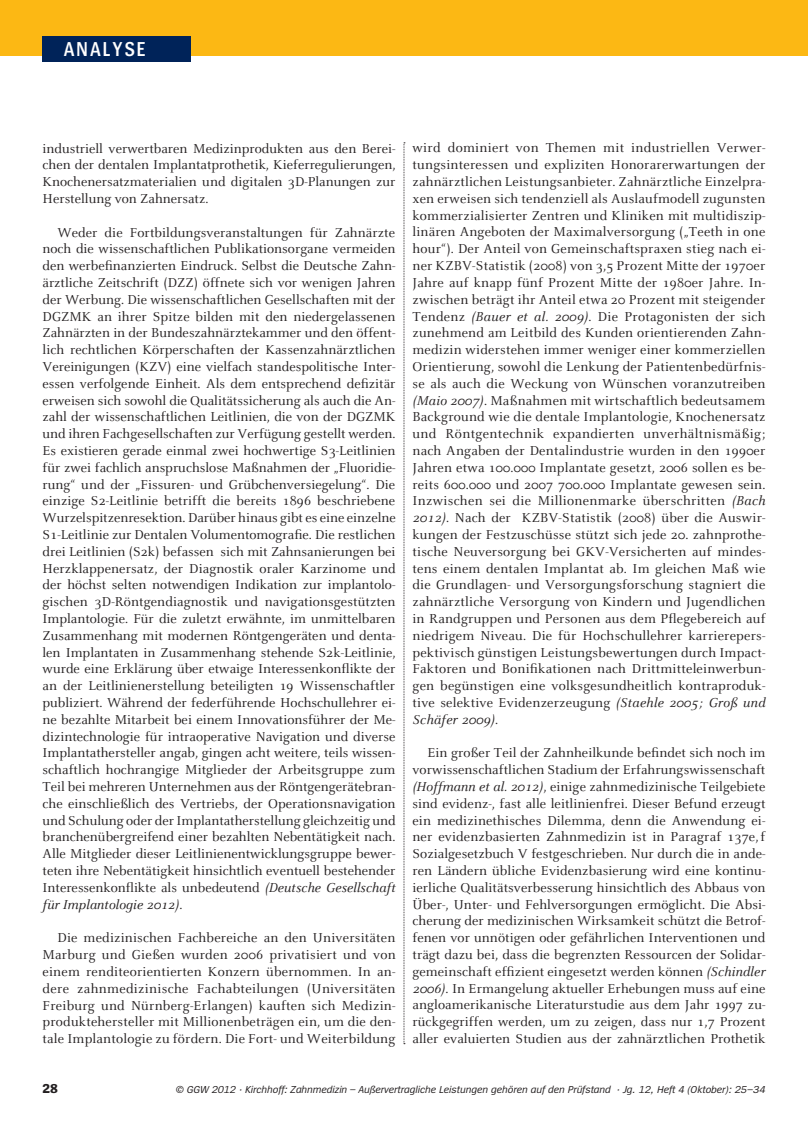
<style>
.page{position:relative;width:808px;height:1127px;background:#fff}
.page>*{position:absolute;margin:0;border:0;box-sizing:border-box;transform-origin:0 0}
.t1{font:600 21px "Spiegel Cd";color:#fff}
.t2{font:14.25px/16.8px "Celeste";letter-spacing:.005em;color:#231f20;text-align:justify}
.t3{font:700 13.5px "Spiegel";color:#231f20}
.t4{font:italic 10.5px "Spiegel";color:#231f20}
.s1{font-style:italic}
</style>
<div class="page">
<div style="left:0;top:0;width:808px;height:55px;background:#fcb814"></div>
<div style="left:43px;top:36px;width:148px;height:26px;background:#002359"></div>
<svg style="left:404px;top:142px;width:1px;height:902px"></svg>
<h1 class="t1" style="left:64px;top:38px;width:83px">ANALYSE</h1>
<p class="t2" style="left:43px;top:140px;width:354px">industriell verwertbaren Medizinprodukten aus den Berei&shy;chen der dentalen Implantatprothetik, Kieferregulierungen, Knochenersatzmaterialien und digitalen 3D-Planungen zur Herstellung von Zahnersatz.</p>
<p class="t2" style="left:43px;top:224px;width:355px;text-indent:15px">Weder die Fortbildungsveranstaltungen für Zahnärzte noch die wissenschaftlichen Publikationsorgane vermeiden den werbefinanzierten Eindruck. Selbst die Deutsche Zahn&shy;ärztliche Zeitschrift (DZZ) öffnete sich vor wenigen Jahren der Werbung. Die wissenschaftlichen Gesellschaften mit der DGZMK an ihrer Spitze bilden mit den niedergelassenen Zahnärzten in der Bundeszahnärztekammer und den öffent&shy;lich rechtlichen Körperschaften der Kassenzahnärztlichen Vereinigungen (KZV) eine vielfach standespolitische Inter&shy;essen verfolgende Einheit. Als dem entsprechend defizitär erweisen sich sowohl die Qualitätssicherung als auch die An&shy;zahl der wissenschaftlichen Leitlinien, die von der DGZMK und ihren Fachgesellschaften zur Verfügung gestellt werden.<br>Es existieren gerade einmal zwei hochwertige S3-Leitlinien für zwei fachlich anspruchslose Maßnahmen der „Fluoridie&shy;rung“ und der „Fissuren- und Grübchenversiegelung“. Die einzige S2-Leitlinie betrifft die bereits 1896 beschriebene Wurzelspitzenresektion. Darüber hinaus gibt es eine einzelne S1-Leitlinie zur Dentalen Volumentomografie. Die restlichen drei Leitlinien (S2k) befassen sich mit Zahnsanierungen bei Herzklappenersatz, der Diagnostik oraler Karzinome und der höchst selten notwendigen Indikation zur implantolo&shy;gischen 3D-Röntgendiagnostik und navigationsgestützten Implantologie. Für die zuletzt erwähnte, im unmittelbaren Zusammenhang mit modernen Röntgengeräten und denta&shy;len Implantaten in Zusammenhang stehende S2k-Leitlinie, wurde eine Erklärung über etwaige Interessenkonflikte der an der Leitlinienerstellung beteiligten 19 Wissenschaftler publiziert. Während der federführende Hochschullehrer ei&shy;ne bezahlte Mitarbeit bei einem Innovationsführer der Me&shy;dizintechnologie für intraoperative Navigation und diverse Implantathersteller angab, gingen acht weitere, teils wissen&shy;schaftlich hochrangige Mitglieder der Arbeitsgruppe zum Teil bei mehreren Unternehmen aus der Röntgengerätebran&shy;che einschließlich des Vertriebs, der Operationsnavigation und Schulung oder der Implantatherstellung gleichzeitig und branchenübergreifend einer bezahlten Nebentätigkeit nach.<br>Alle Mitglieder dieser Leitlinienentwicklungsgruppe bewer&shy;teten ihre Nebentätigkeit hinsichtlich eventuell bestehender Interessenkonflikte als unbedeutend <span class="s1">(Deutsche Gesellschaft für Implantologie 2012)</span>.</p>
<p class="t2" style="left:43px;top:930px;width:355px;text-indent:15px">Die medizinischen Fachbereiche an den Universitäten Marburg und Gießen wurden 2006 privatisiert und von einem renditeorientierten Konzern übernommen. In an&shy;dere zahnmedizinische Fachabteilungen (Universitäten Freiburg und Nürnberg-Erlangen) kauften sich Medizin&shy;produktehersteller mit Millionenbeträgen ein, um die den&shy;tale Implantologie zu fördern. Die Fort- und Weiterbildung</p>
<p class="t2" style="left:412px;top:140px;width:355px">wird dominiert von Themen mit industriellen Verwer&shy;tungsinteressen und expliziten Honorarerwartungen der zahnärztlichen Leistungsanbieter. Zahnärztliche Einzelpra&shy;xen erweisen sich tendenziell als Auslaufmodell zugunsten kommerzialisierter Zentren und Kliniken mit multidiszip&shy;linären Angeboten der Maximalversorgung („Teeth in one hour“). Der Anteil von Gemeinschaftspraxen stieg nach ei&shy;ner KZBV-Statistik (2008) von 3,5 Prozent Mitte der 1970er Jahre auf knapp fünf Prozent Mitte der 1980er Jahre. In&shy;zwischen beträgt ihr Anteil etwa 20 Prozent mit steigender Tendenz <span class="s1">(Bauer et al. 2009)</span>. Die Protagonisten der sich zunehmend am Leitbild des Kunden orientierenden Zahn&shy;medizin widerstehen immer weniger einer kommerziellen Orientierung, sowohl die Lenkung der Patientenbedürfnis&shy;se als auch die Weckung von Wünschen voranzutreiben <span class="s1">(Maio 2007)</span>. Maßnahmen mit wirtschaftlich bedeutsamem Background wie die dentale Implantologie, Knochenersatz und Röntgentechnik expandierten unverhältnismäßig; nach Angaben der Dentalindustrie wurden in den 1990er Jahren etwa 100.000 Implantate gesetzt, 2006 sollen es be&shy;reits 600.000 und 2007 700.000 Implantate gewesen sein.<br>Inzwischen sei die Millionenmarke überschritten <span class="s1">(Bach 2012)</span>. Nach der KZBV-Statistik (2008) über die Auswir&shy;kungen der Festzuschüsse stützt sich jede 20. zahnprothe&shy;tische Neuversorgung bei GKV-Versicherten auf mindes&shy;tens einem dentalen Implantat ab. Im gleichen Maß wie die Grundlagen- und Versorgungsforschung stagniert die zahnärztliche Versorgung von Kindern und Jugendlichen in Randgruppen und Personen aus dem Pflegebereich auf niedrigem Niveau. Die für Hochschullehrer karrierepers&shy;pektivisch günstigen Leistungsbewertungen durch Impact-Faktoren und Bonifikationen nach Drittmitteleinwerbun&shy;gen begünstigen eine volksgesundheitlich kontraproduk&shy;tive selektive Evidenzerzeugung <span class="s1">(Staehle 2005; Groß und Schäfer 2009)</span>.</p>
<p class="t2" style="left:412px;top:745px;width:354px;text-indent:15px">Ein großer Teil der Zahnheilkunde befindet sich noch im vorwissenschaftlichen Stadium der Erfahrungswissenschaft <span class="s1">(Hoffmann et al. 2012)</span>, einige zahnmedizinische Teilgebiete sind evidenz-, fast alle leitlinienfrei. Dieser Befund erzeugt ein medizinethisches Dilemma, denn die Anwendung ei&shy;ner evidenzbasierten Zahnmedizin ist in Paragraf 137e,f Sozialgesetzbuch V festgeschrieben. Nur durch die in ande&shy;ren Ländern übliche Evidenzbasierung wird eine kontinu&shy;ierliche Qualitätsverbesserung hinsichtlich des Abbaus von Über-, Unter- und Fehlversorgungen ermöglicht. Die Absi&shy;cherung der medizinischen Wirksamkeit schützt die Betrof&shy;fenen vor unnötigen oder gefährlichen Interventionen und trägt dazu bei, dass die begrenzten Ressourcen der Solidar&shy;gemeinschaft effizient eingesetzt werden können <span class="s1">(Schindler 2006)</span>. In Ermangelung aktueller Erhebungen muss auf eine angloamerikanische Literaturstudie aus dem Jahr 1997 zu&shy;rückgegriffen werden, um zu zeigen, dass nur 1,7 Prozent aller evaluierten Studien aus der zahnärztlichen Prothetik</p>
<p class="t3" style="left:43px;top:1081px;width:17px">28</p>
<p class="t4" style="left:176px;top:1084px;width:591px">© GGW 2012 · Kirchhoff: Zahnmedizin – Außervertragliche Leistungen gehören auf den Prüfstand · Jg. 12, Heft 4 (Oktober): 25–34</p>
</div>
